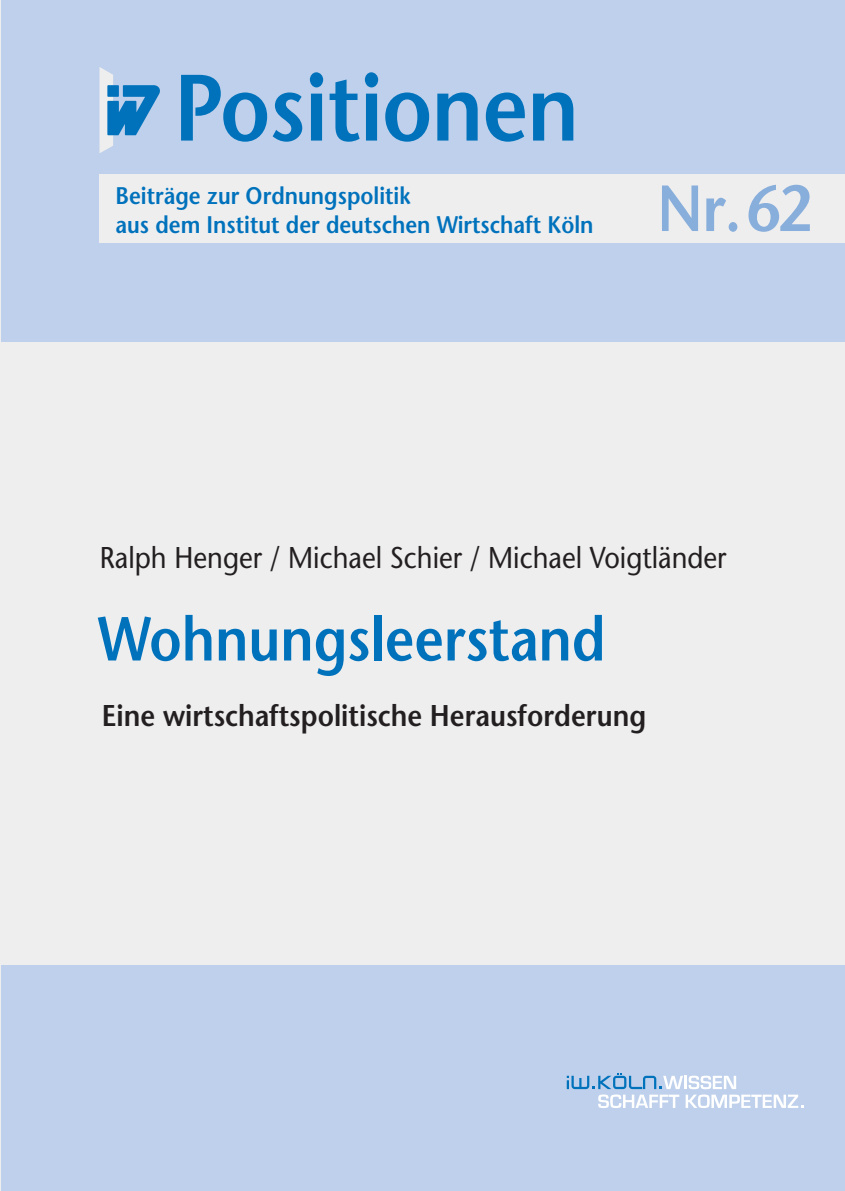
<style>
.page{position:relative;width:845px;height:1191px;background:#eeeeef}
.page>*{position:absolute;margin:0;border:0;box-sizing:border-box;transform-origin:0 0}
.t1{font:600 65px "Stone Sans";color:#88aedb;scale:.9 1}
.t2{font:600 62px "Stone Sans";color:#0072bc;scale:.87 1}
.t3{font:30px "Stone Sans";color:#231f20;scale:.9 1}
.t4{font:600 30px "Stone Sans";color:#231f20;scale:.9 1}
.t5{font:600 24px/29px "Stone Sans";color:#0072bc;scale:.9 1}
</style>
<div class="page">
<div style="left:2px;top:0;width:843px;height:341px;background:#bed0eb"></div>
<div style="left:99px;top:175px;width:746px;height:68px;background:#eeeeef"></div>
<div style="left:2px;top:965px;width:843px;height:226px;background:#bed0eb"></div>
<svg style="left:181px;top:75px;width:86px;height:67px"></svg>
<svg style="left:273px;top:92px;width:29px;height:50px"></svg>
<svg style="left:310px;top:72px;width:13px;height:69px"></svg>
<svg style="left:330px;top:72px;width:48px;height:70px"></svg>
<svg style="left:385px;top:92px;width:44px;height:50px"></svg>
<svg style="left:437px;top:92px;width:40px;height:49px"></svg>
<svg style="left:486px;top:92px;width:39px;height:50px"></svg>
<svg style="left:533px;top:92px;width:40px;height:49px"></svg>
<svg style="left:99px;top:67px;width:61px;height:86px"></svg>
<svg style="left:567px;top:1073px;width:236px;height:35px"></svg>
<p class="t5" style="left:116px;top:180px;width:532px">Beiträge zur Ordnungspolitik<br>aus dem Institut der deutschen Wirtschaft Köln</p>
<h1 class="t1" style="left:657px;top:168px;width:173px">Nr. 62</h1>
<p class="t3" style="left:100px;top:539px;width:698px">Ralph Henger / Michael Schier / Michael Voigtländer</p>
<h2 class="t2" style="left:98px;top:600px;width:585px">Wohnungsleerstand</h2>
<p class="t4" style="left:102px;top:696px;width:606px">Eine wirtschaftspolitische Herausforderung</p>
</div>
